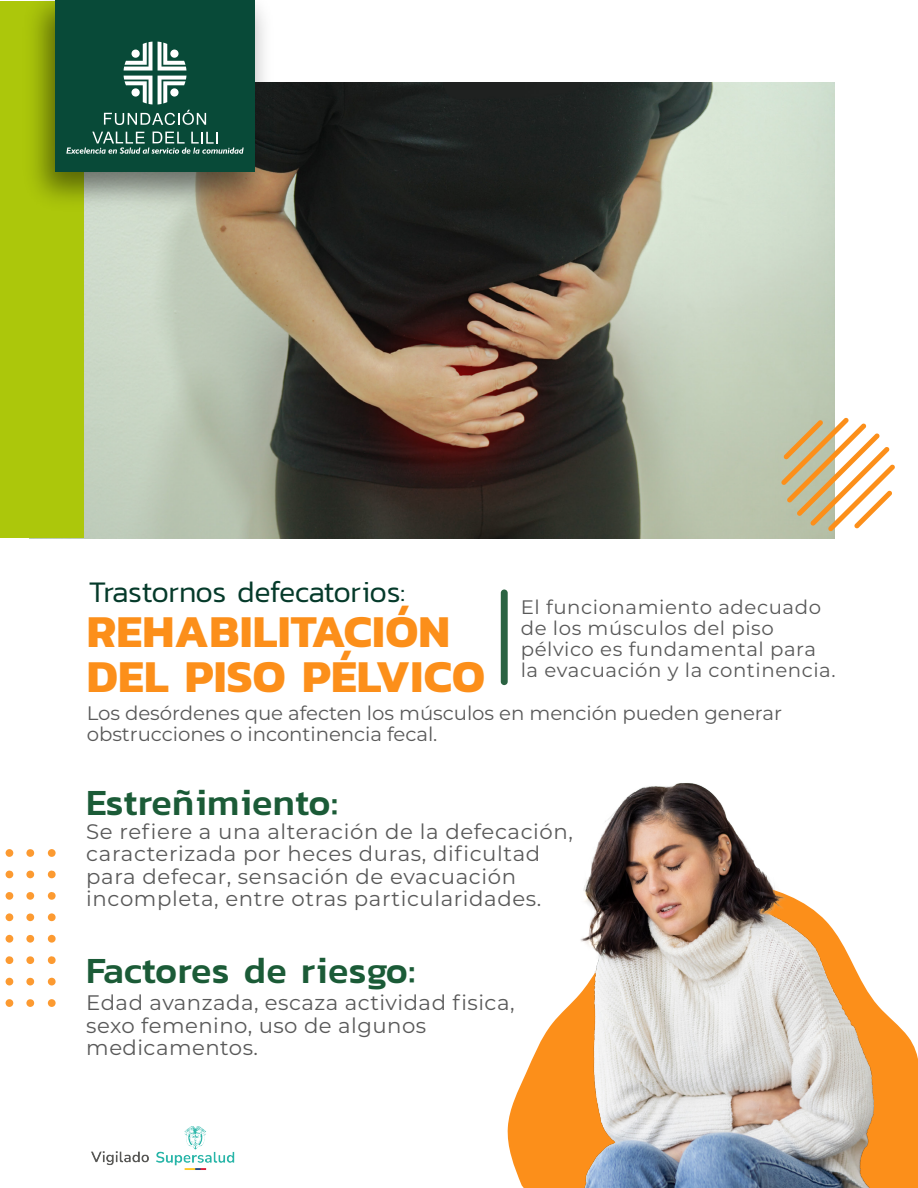
<style>
.page{position:relative;width:918px;height:1188px;background:#fff}
.page>*{position:absolute;margin:0;border:0;box-sizing:border-box;transform-origin:0 0}
.t1{font:700 46.35px/45px "Kanit";letter-spacing:.005em;color:#fc8f1a}
.t2{font:500 37.5px "Kanit";letter-spacing:.01em;color:#1b5b37}
.t3{font:300 30.45px "Kanit";letter-spacing:-.015em;color:#053a2a}
.t4{font:21px/22.5px "Montserrat";letter-spacing:.03em;color:#595959}
.t5{font:19.5px/21px "Montserrat";letter-spacing:.03em;color:#595959}
.t6{font:19.5px/21px "Montserrat";letter-spacing:.01em;color:#595959}
</style>
<div class="page">
<svg style="left:507px;top:995px;width:411px;height:193px;fill:#fc8f1a"></svg>
<div style="left:501px;top:590px;width:7px;height:95px;background:#2a6342;border-radius:3px"></div>
<img style="left:84px;top:82px;width:751px;height:456px">
<div style="left:0;top:1px;width:84px;height:537px;background:#acc70b"></div>
<img style="left:33px;top:0;width:250px;height:222px">
<div style="left:55px;top:0;width:199px;height:172px;background:#084a38"></div>
<svg style="left:104px;top:110px;width:102px;height:15px"></svg>
<svg style="left:66px;top:132px;width:178px;height:22px"></svg>
<svg style="left:124px;top:42px;width:28px;height:62px"></svg>
<svg style="left:158px;top:42px;width:28px;height:62px"></svg>
<svg style="left:781px;top:418px;width:114px;height:113px"></svg>
<svg style="left:26px;top:849px;width:30px;height:158px"></svg>
<svg style="left:5px;top:849px;width:8px;height:158px"></svg>
<img style="left:91px;top:1126px;width:144px;height:44px">
<img style="left:579px;top:783px;width:294px;height:405px">
<h3 class="t3" style="left:89px;top:571px;width:318px">Trastornos defecatorios:</h3>
<p class="t5" style="left:521px;top:596px;width:316px">El funcionamiento adecuado de los músculos del piso pélvico es fundamental para la evacuación y la continencia.</p>
<p class="t6" style="left:87px;top:702px;width:697px">Los desórdenes que afecten los músculos en mención pueden generar obstrucciones o incontinencia fecal.</p>
<h1 class="t1" style="left:87px;top:607px;width:400px">REHABILITACIÓN<br>DEL PISO PÉLVICO</h1>
<h2 class="t2" style="left:86px;top:774px;width:253px">Estreñimiento:</h2>
<p class="t4" style="left:86px;top:819px;width:488px">Se refiere a una alteración de la defecación, caracterizada por heces duras, dificultad para defecar, sensación de evacuación incompleta, entre otras particularidades.</p>
<h2 class="t2" style="left:86px;top:943px;width:331px">Factores de riesgo:</h2>
<p class="t4" style="left:86px;top:991px;width:430px">Edad avanzada, escaza actividad fisica, sexo femenino, uso de algunos medicamentos.</p>
</div>
